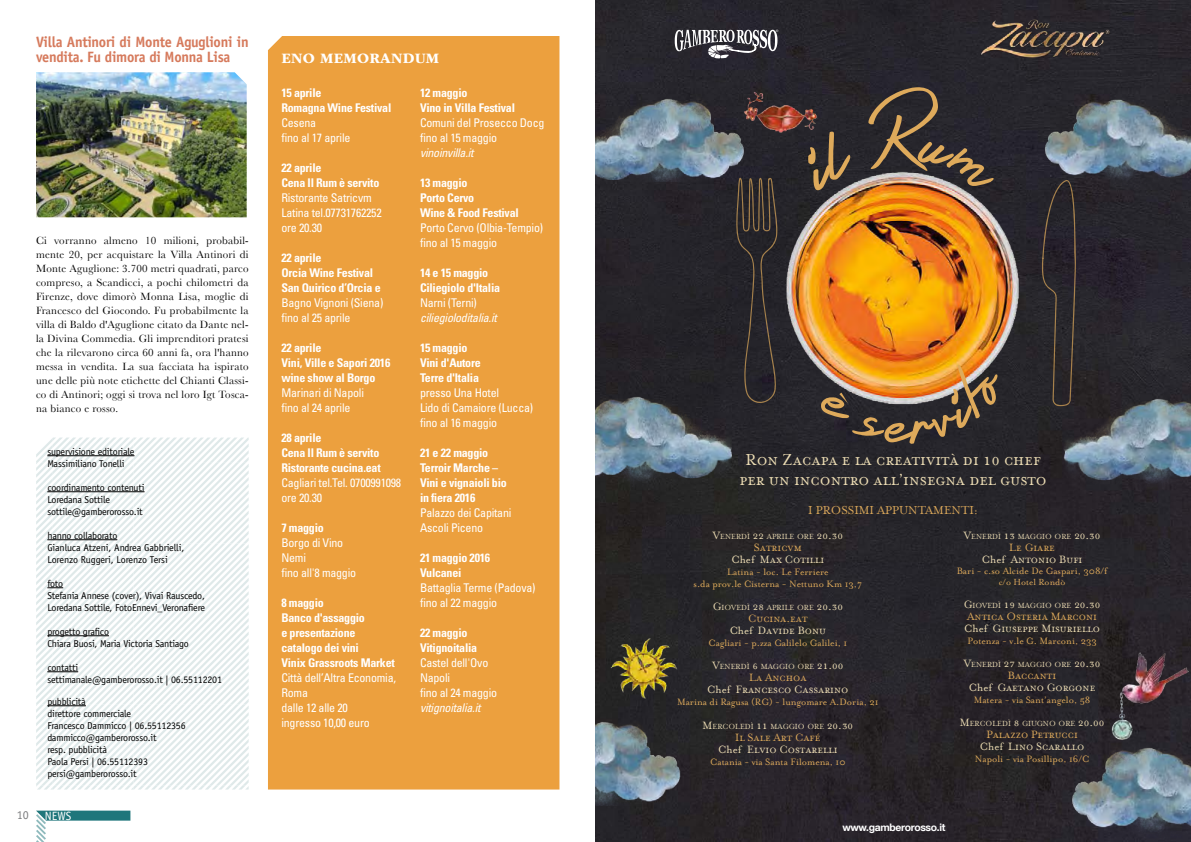
<style>
.page{position:relative;width:1191px;height:842px;background:#fff}
.page>*{position:absolute;margin:0;border:0;box-sizing:border-box;transform-origin:0 0}
.t1{font:18px/20px "Mrs Eaves Small Caps";color:#edddb4;text-align:center}
.t2{font:700 15px/15px "Officina Sans Std";letter-spacing:-.02em;color:#d67a5c;scale:.95 1}
.t3{font:700 15px "ITC Garamond Std";letter-spacing:.015em;color:#fff}
.t4{font:13px "Mrs Eaves Small Caps";color:#deaa5b}
.t5{font:condensed 12px/15px "Univers LT Std";letter-spacing:-.02em;color:#fff}
.t6{font:700 condensed 12px/15px "Univers LT Std";letter-spacing:-.02em;color:#fff}
.t7{font:12px/12px "Mrs Eaves Small Caps";color:#edddb4;text-align:center}
.t8{font:12px/12px "Mrs Eaves Small Caps";color:#deaa5b;text-align:center}
.t9{font:italic condensed 12px "Univers LT Std";letter-spacing:-.02em;color:#fff}
.t10{font:12px "Officina Sans Std";color:#fff}
.t11{font:12px "Officina Sans Std";color:#7b7c7e}
.t12{font:11px/14px "Baskerville";letter-spacing:.02em;color:#000;text-align:justify}
.t13{font:10.5px/12px "Mrs Eaves Roman";color:#deaa5b;text-align:center}
.t14{font:700 10.4px "Helvetica Neue LT Com";letter-spacing:-.03em;color:#fff}
.t15{font:10px/12px "Officina Sans Std";letter-spacing:-.02em;color:#000}
.t16{font:10px "Mrs Eaves Roman";color:#deaa5b}
.t17{font:8.4px "Mrs Eaves Small Caps";color:#edddb4}
.s1{font-size:12px}
.s2{color:#deaa5b}
.s3{font-family:"Mrs Eaves Roman"}
.s4{font-family:"Mrs Eaves Roman";color:#edddb4}
.s5{color:#edddb4}
</style>
<div class="page">
<svg style="left:36px;top:811px;width:94px;height:31px"></svg>
<svg style="left:36px;top:437px;width:213px;height:352px"></svg>
<hr style="left:47px;top:635px;width:62px;height:1px;background:#000">
<hr style="left:47px;top:671px;width:31px;height:1px;background:#000">
<hr style="left:47px;top:705px;width:39px;height:1px;background:#000">
<div style="left:268px;top:36px;width:291px;height:753px;background:#eca03e"></div>
<div style="left:595px;top:0;width:596px;height:842px;background:#27252a"></div>
<svg style="left:674px;top:30px;width:104px;height:28px"></svg>
<img style="left:764px;top:149px;width:278px;height:291px">
<svg style="left:736px;top:177px;width:42px;height:229px;background:#2f2b2c"></svg>
<svg style="left:1041px;top:177px;width:35px;height:229px;background:#2f2b2d"></svg>
<img style="left:972px;top:9px;width:146px;height:59px">
<img style="left:814px;top:831px;width:129px;height:11px">
<img style="left:595px;top:89px;width:151px;height:93px">
<img style="left:740px;top:81px;width:82px;height:58px">
<img style="left:1043px;top:90px;width:148px;height:103px">
<img style="left:1069px;top:737px;width:122px;height:105px">
<img style="left:1104px;top:642px;width:87px;height:101px">
<img style="left:609px;top:636px;width:81px;height:69px">
<img style="left:595px;top:711px;width:85px;height:95px">
<img style="left:595px;top:387px;width:136px;height:109px">
<img style="left:1056px;top:388px;width:135px;height:109px">
<img style="left:36px;top:72px;width:211px;height:145px">
<div style="left:794px;top:129px;width:62px;height:63px;background:#26252b"></div>
<svg style="left:866px;top:86px;width:134px;height:108px;background:#3a3334"></svg>
<img style="left:818px;top:356px;width:190px;height:88px">
<h2 class="t2" style="left:36px;top:34px;width:225px">Villa Antinori di Monte Aguglioni in vendita. Fu dimora di Monna Lisa</h2>
<p class="t12" style="left:36px;top:233px;width:214px">Ci vorranno almeno 10 milioni, probabil&shy;mente 20, per acquistare la Villa Antinori di Monte Aguglione: 3.700 metri quadrati, parco compreso, a Scandicci, a pochi chilometri da Firenze, dove dimorò Monna Lisa, moglie di Francesco del Giocondo. Fu probabilmente la villa di Baldo d'Aguglione citato da Dante nel&shy;la Divina Commedia. Gli imprenditori pratesi che la rilevarono circa 60 anni fa, ora l'hanno messa in vendita. La sua facciata ha ispirato une delle più note etichette del Chianti Classi&shy;co di Antinori; oggi si trova nel loro Igt Tosca&shy;na bianco e rosso.</p>
<p class="t15" style="left:47px;top:445px;width:89px">supervisione editoriale<br>Massimiliano Tonelli</p>
<p class="t15" style="left:47px;top:481px;width:99px">coordinamento contenuti<br>Loredana Sottile sottile@gamberorosso.it</p>
<p class="t15" style="left:47px;top:529px;width:139px">hanno collaborato<br>Gianluca Atzeni, Andrea Gabbrielli,<br>Lorenzo Ruggeri, Lorenzo Tersi</p>
<p class="t15" style="left:47px;top:577px;width:159px">foto<br>Stefania Annese (cover), Vivai Rauscedo,<br>Loredana Sottile, FotoEnnevi_Veronafiere</p>
<p class="t15" style="left:47px;top:625px;width:143px">progetto grafico<br>Chiara Buosi, Maria Victoria Santiago</p>
<p class="t15" style="left:47px;top:661px;width:176px">contatti<br>settimanale@gamberorosso.it | 06.55112201</p>
<p class="t15" style="left:47px;top:695px;width:140px">pubblicità<br>direttore commerciale<br>Francesco Dammicco | 06.55112356 dammicco@gamberorosso.it<br>resp. pubblicità<br>Paola Persi | 06.55112393 persi@gamberorosso.it</p>
<p class="t11" style="left:17px;top:808px;width:13px">10</p>
<p class="t10" style="left:45px;top:809px;width:28px">NEWS</p>
<h2 class="t3" style="left:281px;top:50px;width:147px">ENO MEMORANDUM</h2>
<p class="t6" style="left:281px;top:85px;width:111px">15 aprile<br>Romagna Wine Festival</p>
<p class="t5" style="left:281px;top:115px;width:71px">Cesena<br>fino al 17 aprile</p>
<p class="t6" style="left:281px;top:160px;width:99px">22 aprile<br>Cena Il Rum è servito</p>
<p class="t5" style="left:281px;top:190px;width:102px">Ristorante Satricvm<br>Latina tel.07731762252 ore 20.30</p>
<p class="t6" style="left:281px;top:250px;width:101px">22 aprile<br>Orcia Wine Festival<br>San Quirico d’Orcia e</p>
<p class="t5" style="left:281px;top:295px;width:103px">Bagno Vignoni (Siena) fino al 25 aprile</p>
<p class="t6" style="left:281px;top:340px;width:110px">22 aprile<br>Vini, Ville e Sapori 2016 wine show al Borgo</p>
<p class="t5" style="left:281px;top:385px;width:84px">Marinari di Napoli fino al 24 aprile</p>
<p class="t6" style="left:281px;top:430px;width:101px">28 aprile<br>Cena Il Rum è servito<br>Ristorante cucina.eat</p>
<p class="t5" style="left:281px;top:475px;width:121px">Cagliari tel.Tel. 0700991098 ore 20.30</p>
<p class="t6" style="left:281px;top:520px;width:44px">7 maggio</p>
<p class="t5" style="left:281px;top:535px;width:76px">Borgo di Vino<br>Nemi<br>fino all'8 maggio</p>
<p class="t6" style="left:281px;top:595px;width:115px">8 maggio<br>Banco d'assaggio<br>e presentazione catalogo dei vini<br>Vinix Grassroots Market</p>
<p class="t5" style="left:281px;top:670px;width:116px">Città dell’Altra Economia,<br>Roma<br>dalle 12 alle 20<br>ingresso 10,00 euro</p>
<p class="t6" style="left:420px;top:85px;width:96px">12 maggio<br>Vino in Villa Festival</p>
<p class="t5" style="left:420px;top:115px;width:126px">Comuni del Prosecco Docg fino al 15 maggio</p>
<p class="t9" style="left:420px;top:145px;width:55px">vinoinvilla.it</p>
<p class="t6" style="left:420px;top:175px;width:100px">13 maggio<br>Porto Cervo<br>Wine &amp; Food Festival</p>
<p class="t5" style="left:420px;top:220px;width:125px">Porto Cervo (Olbia-Tempio) fino al 15 maggio</p>
<p class="t6" style="left:420px;top:265px;width:82px">14 e 15 maggio<br>Ciliegiolo d'Italia</p>
<p class="t5" style="left:420px;top:295px;width:58px">Narni (Terni)</p>
<p class="t9" style="left:420px;top:310px;width:78px">ciliegioloditalia.it</p>
<p class="t6" style="left:420px;top:340px;width:62px">15 maggio<br>Vini d'Autore<br>Terre d'Italia</p>
<p class="t5" style="left:420px;top:385px;width:115px">presso Una Hotel<br>Lido di Camaiore (Lucca) fino al 16 maggio</p>
<p class="t6" style="left:420px;top:445px;width:88px">21 e 22 maggio<br>Terroir Marche –<br>Vini e vignaioli bio in fiera 2016</p>
<p class="t5" style="left:420px;top:505px;width:93px">Palazzo dei Capitani<br>Ascoli Piceno</p>
<p class="t6" style="left:420px;top:550px;width:72px">21 maggio 2016<br>Vulcanei</p>
<p class="t5" style="left:420px;top:580px;width:117px">Battaglia Terme (Padova) fino al 22 maggio</p>
<p class="t6" style="left:420px;top:625px;width:59px">22 maggio<br>Vitignoitalia</p>
<p class="t5" style="left:420px;top:655px;width:79px">Castel dell'Ovo<br>Napoli<br>fino al 24 maggio</p>
<p class="t9" style="left:420px;top:700px;width:62px">vitignoitalia.it</p>
<h1 class="t1" style="left:739px;top:450px;width:309px">Ron Zacapa e la creatività di 10 chef per un incontro all’insegna del gusto</h1>
<h3 class="t4" style="left:808px;top:503px;width:171px">I PROSSIMI APPUNTAMENTI:</h3>
<p class="t17" style="left:712px;top:532px;width:132px"><span class="s1">V</span>ENERDÌ <span class="s1">22</span> APRILE ORE <span class="s1">20.30</span></p>
<p class="t7" style="left:731px;top:541px;width:94px"><span class="s2">Satricvm<br></span><span class="s3">Chef</span> Max Cotilli</p>
<p class="t13" style="left:693px;top:565px;width:170px">Latina - loc. Le Ferriere<br>s.da prov.le Cisterna - Nettuno Km 13,7</p>
<p class="t17" style="left:712px;top:603px;width:132px"><span class="s1">G</span>IOVEDÌ <span class="s1">28</span> APRILE ORE <span class="s1">20.30</span></p>
<p class="t8" style="left:729px;top:612px;width:98px">Cucina.eat<br><span class="s4">Chef</span> <span class="s5">Davide Bonu</span></p>
<p class="t13" style="left:708px;top:636px;width:140px">Cagliari - p.zza Galilelo Galilei, 1</p>
<p class="t17" style="left:712px;top:662px;width:133px"><span class="s1">V</span>ENERDÌ <span class="s1">6</span> MAGGIO ORE <span class="s1">21.00</span></p>
<p class="t7" style="left:707px;top:671px;width:143px"><span class="s2">La Anchoa<br></span><span class="s3">Chef</span> Francesco Cassarino</p>
<p class="t13" style="left:677px;top:695px;width:203px">Marina di Ragusa (RG) - lungomare A.Doria, 21</p>
<p class="t17" style="left:702px;top:722px;width:152px"><span class="s1">M</span>ERCOLEDÌ <span class="s1">11</span> MAGGIO ORE <span class="s1">20.30</span></p>
<p class="t7" style="left:718px;top:731px;width:121px"><span class="s2">Il Sale Art Café<br></span><span class="s3">Chef</span> Elvio Costarelli</p>
<p class="t13" style="left:710px;top:755px;width:137px">Catania - via Santa Filomena, 10</p>
<p class="t17" style="left:963px;top:532px;width:138px"><span class="s1">V</span>ENERDÌ <span class="s1">13</span> MAGGIO ORE <span class="s1">20.30</span></p>
<p class="t7" style="left:981px;top:541px;width:102px"><span class="s2">Le Giare<br></span><span class="s3">Chef</span> Antonio Bufi</p>
<p class="t13" style="left:956px;top:564px;width:152px">Bari - c.so Alcide De Gaspari, 308/f</p>
<p class="t16" style="left:998px;top:576px;width:68px">c/o Hotel Rondò</p>
<p class="t17" style="left:963px;top:601px;width:138px"><span class="s1">G</span>IOVEDÌ <span class="s1">19</span> MAGGIO ORE <span class="s1">20.30</span></p>
<p class="t8" style="left:964px;top:610px;width:137px;text-align:left">Antica Osteria Marconi<br><span class="s4">Chef</span> <span class="s5">Giuseppe Misuriello</span></p>
<p class="t13" style="left:967px;top:634px;width:131px">Potenza - v.le G. Marconi, 233</p>
<p class="t17" style="left:963px;top:660px;width:138px"><span class="s1">V</span>ENERDÌ <span class="s1">27</span> MAGGIO ORE <span class="s1">20.30</span></p>
<p class="t7" style="left:968px;top:669px;width:128px"><span class="s2">Baccanti<br></span><span class="s3">Chef</span> Gaetano Gorgone</p>
<p class="t13" style="left:973px;top:693px;width:118px">Matera - via Sant’angelo, 58</p>
<p class="t17" style="left:959px;top:719px;width:146px"><span class="s1">M</span>ERCOLEDÌ <span class="s1">8</span> GIUGNO ORE <span class="s1">20.00</span></p>
<p class="t8" style="left:979px;top:728px;width:106px">Palazzo Petrucci<br><span class="s4">Chef</span> <span class="s5">Lino Scarallo</span></p>
<p class="t13" style="left:975px;top:752px;width:116px">Napoli - via Posillipo, 16/C</p>
<p class="t14" style="left:842px;top:821px;width:105px">www.gamberorosso.it</p>
</div>
